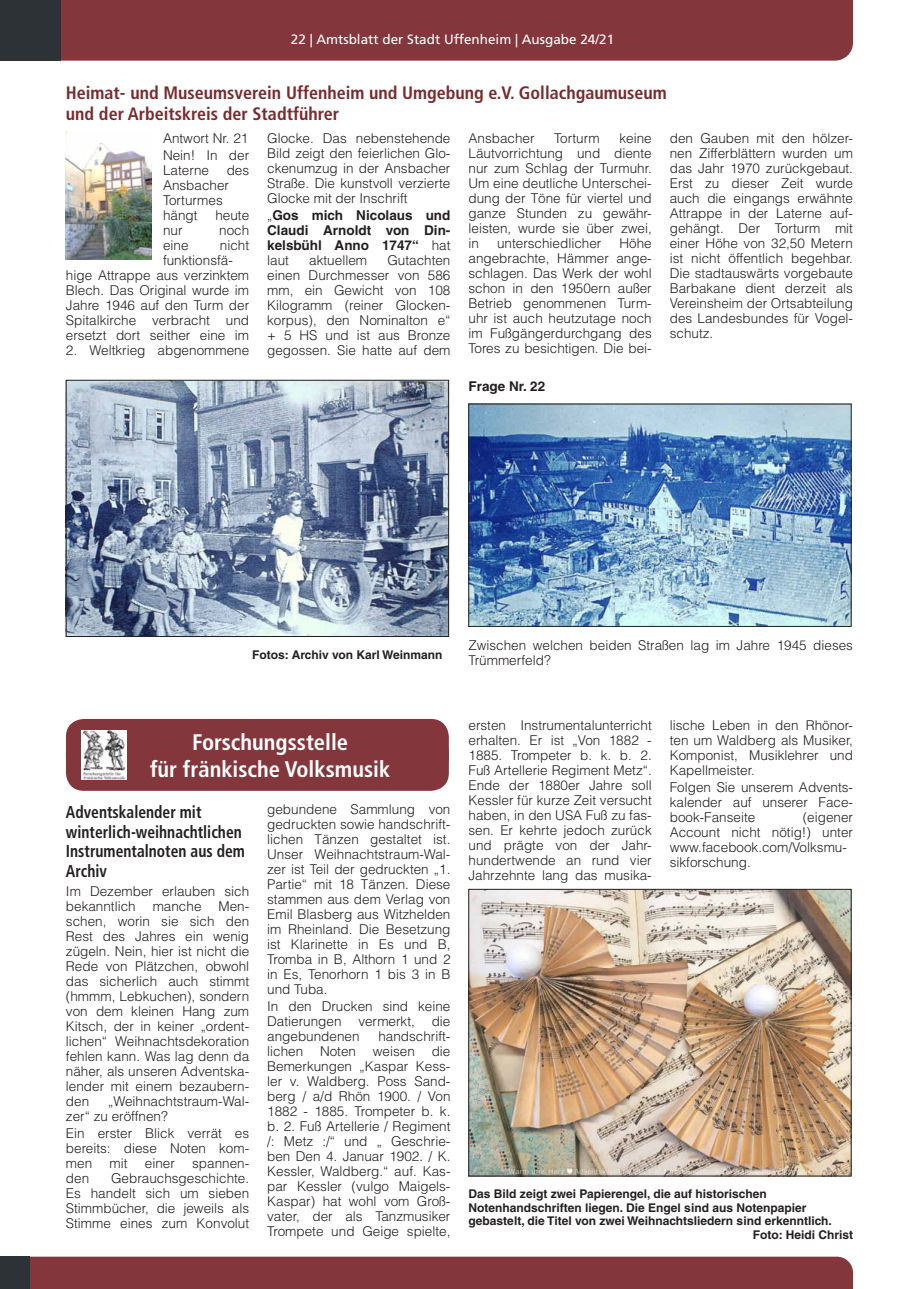
<style>
.page{position:relative;width:919px;height:1289px;background:#fff}
.page>*{position:absolute;margin:0;border:0;box-sizing:border-box;transform-origin:0 0}
.t1{font:22.5px/27px "Frutiger LT Bold Cn 6";color:#fff;text-align:center}
.t2{font:700 condensed 18px/21px "Frutiger LT";color:#7a2a2d}
.t3{font:700 condensed 17.25px/19.5px "Frutiger LT";color:#231f20;scale:.9 1}
.t4{font:300 13.5px/15px "Helvetica LT";color:#231f20}
.t5{font:700 13.5px/15px "Helvetica LT";color:#231f20;text-align:justify}
.t6{font:13.5px "Frutiger LT";color:#fff}
.t7{font:700 12px "Helvetica LT";color:#231f20}
.s1{font-weight:300}
</style>
<div class="page">
<div style="left:30px;top:1256px;width:823px;height:32px;background:#83363c"></div>
<div style="left:0;top:1256px;width:30px;height:32px;background:#2c3235"></div>
<div style="left:61px;top:0;width:792px;height:61px;background:#83363c"></div>
<div style="left:0;top:0;width:61px;height:61px;background:#2c3235"></div>
<div style="left:66px;top:735px;width:383px;height:55px;background:#83363c;border-radius:18px"></div>
<div style="left:66px;top:719px;width:383px;height:55px;background:#83363c;border-radius:18px"></div>
<img style="left:81px;top:730px;width:45px;height:49px">
<img style="left:66px;top:132px;width:85px;height:127px">
<img style="left:68px;top:382px;width:379px;height:252px">
<div style="left:66px;top:380px;width:383px;height:256px;border:1px solid #231f20"></div>
<img style="left:470px;top:406px;width:379px;height:218px">
<img style="left:470px;top:891px;width:379px;height:283px">
<div style="left:468px;top:889px;width:383px;height:287px;border:1px solid #231f20"></div>
<p class="t6" style="left:291px;top:32px;width:325px">22 | Amtsblatt der Stadt Uffenheim | Ausgabe 24/21</p>
<h2 class="t2" style="left:66px;top:82px;width:602px">Heimat- und Museumsverein Uffenheim und Umgebung e.V. Gollachgaumuseum und der Arbeitskreis der Stadtführer</h2>
<p class="t4" style="left:163px;top:130px;width:88px;line-height:17.1px">Antwort Nr. 21<br>Nein! In der</p>
<p class="t4" style="left:163px;top:163px;width:48px">Laterne</p>
<p class="t4" style="left:669px;top:131px;width:185px">den Gauben mit den hölzer&shy;nen Zifferblättern wurden um das Jahr 1970 zurückgebaut.<br>Erst zu dieser Zeit wurde auch die eingangs erwähnte<br>Attrappe in der Laterne auf&shy;gehängt.</p>
<p class="t4" style="left:267px;top:131px;width:185px;text-align:justify">Glocke. Das nebenstehende Bild zeigt den feierlichen Glo&shy;ckenumzug in der Ansbacher Straße. Die kunstvoll verzierte Glocke mit der Inschrift</p>
<p class="t5" style="left:267px;top:208px;width:185px"><span class="s1">„</span>Gos mich Nicolaus und Claudi Arnoldt von Din&shy;kelsbühl Anno 1747“ <span class="s1">hat laut</span></p>
<p class="t4" style="left:468px;top:131px;width:68px">Ansbacher</p>
<p class="t4" style="left:554px;top:131px;width:47px">Torturm</p>
<p class="t4" style="left:468px;top:131px;width:185px;text-indent:151px">keine<br>Läutvorrichtung und diente nur zum Schlag der Turmuhr.<br>Um eine deutliche Unterschei&shy;dung der Töne für viertel und ganze Stunden zu gewähr&shy;leisten, wurde sie über zwei, in</p>
<p class="t4" style="left:163px;top:163px;width:88px;text-indent:64px">des<br>Ansbacher<br>Torturmes hängt</p>
<p class="t4" style="left:215px;top:208px;width:35px">heute</p>
<p class="t4" style="left:669px;top:221px;width:185px;text-indent:69px">Der Torturm mit einer Höhe von 32,50 Metern ist nicht öffentlich begehbar.<br>Die stadtauswärts vorgebaute<br>Barbakane dient derzeit als<br>Vereinsheim der Ortsabteilung des Landesbundes für Vogel&shy;schutz.</p>
<p class="t4" style="left:163px;top:223px;width:21px">nur</p>
<p class="t4" style="left:219px;top:223px;width:32px">noch</p>
<p class="t4" style="left:163px;top:238px;width:27px">eine</p>
<p class="t4" style="left:220px;top:238px;width:31px">nicht</p>
<p class="t4" style="left:163px;top:253px;width:71px">funktionsfä-</p>
<p class="t4" style="left:66px;top:268px;width:185px">hige Attrappe aus verzinktem</p>
<p class="t4" style="left:66px;top:283px;width:185px">Blech. Das Original wurde im</p>
<p class="t4" style="left:66px;top:298px;width:185px">Jahre 1946 auf den Turm der</p>
<p class="t4" style="left:66px;top:313px;width:185px">Spitalkirche verbracht und</p>
<p class="t4" style="left:66px;top:328px;width:185px">ersetzt dort seither eine im</p>
<p class="t4" style="left:66px;top:343px;width:185px">2. Weltkrieg abgenommene</p>
<p class="t4" style="left:468px;top:236px;width:185px;text-align:justify;text-indent:151px">Höhe angebrachte, Hämmer ange&shy;schlagen. Das Werk der wohl schon in den 1950ern außer Betrieb genommenen Turm&shy;uhr ist auch heutzutage noch im Fußgängerdurchgang des Tores zu besichtigen. Die bei-</p>
<p class="t4" style="left:497px;top:236px;width:106px">unterschiedlicher</p>
<p class="t4" style="left:267px;top:253px;width:185px;text-align:justify;text-indent:120px">Gutachten einen Durchmesser von 586 mm, ein Gewicht von 108<br>Kilogramm (reiner Glocken&shy;korpus), den Nominalton e“ + 5 HS und ist aus Bronze gegossen. Sie hatte auf dem</p>
<p class="t4" style="left:309px;top:253px;width:59px">aktuellem</p>
<p class="t5" style="left:468px;top:378px;width:78px">Frage Nr. 22</p>
<p class="t7" style="left:252px;top:647px;width:192px">Fotos: Archiv von Karl Weinmann</p>
<p class="t4" style="left:468px;top:637px;width:386px">Zwischen welchen beiden Straßen lag im Jahre 1945 dieses<br>Trümmerfeld?</p>
<h1 class="t1" style="left:150px;top:729px;width:242px">Forschungsstelle<br>für fränkische Volksmusik</h1>
<p class="t3" style="left:66px;top:802px;width:200px">Adventskalender mit winterlich-weihnachtlichen<br>Instrumentalnoten aus dem<br>Archiv</p>
<p class="t4" style="left:66px;top:883px;width:185px">Im Dezember erlauben sich bekanntlich</p>
<p class="t4" style="left:267px;top:801px;width:185px">gebundene Sammlung von gedruckten sowie handschrift&shy;lichen Tänzen gestaltet ist.<br>Unser Weihnachtstraum-Wal&shy;zer ist Teil der gedruckten „1.<br>Partie“ mit 18 Tänzen. Diese stammen aus dem Verlag von<br>Emil Blasberg aus Witzhelden im Rheinland. Die Besetzung ist Klarinette in Es und B,<br>Tromba in B, Althorn 1 und 2 in Es, Tenorhorn 1 bis 3 in B und Tuba.</p>
<p class="t4" style="left:267px;top:998px;width:185px;text-align:justify">In den Drucken sind keine Datierungen vermerkt, die angebundenen</p>
<p class="t4" style="left:66px;top:898px;width:185px;text-align:justify;text-indent:152px">Men&shy;schen, worin sie sich den Rest des Jahres ein wenig zügeln. Nein, hier ist nicht die Rede von Plätzchen, obwohl das sicherlich auch stimmt (hmmm, Lebkuchen), sondern von dem kleinen Hang zum Kitsch, der in keiner „ordent&shy;lichen“ Weihnachtsdekoration fehlen kann. Was lag denn da näher, als unseren Adventska&shy;lender mit einem bezaubern&shy;den</p>
<p class="t4" style="left:153px;top:898px;width:50px">manche</p>
<p class="t4" style="left:267px;top:1028px;width:185px;text-indent:111px">handschrift&shy;lichen Noten weisen die<br>Bemerkungen „Kaspar Kess&shy;ler v. Waldberg. Poss Sand&shy;berg / a/d Rhön 1900. / Von<br>1882 - 1885. Trompeter b. k. b. 2. Fuß Artellerie / Regiment /: Metz :/“ und „ Geschrie&shy;ben Den 4. Januar 1902. / K.<br>Kessler, Waldberg. “ auf. Kas&shy;par Kessler (vulgo Maigels-<br>Kaspar) hat wohl vom Groß&shy;vater, der als Tanzmusiker<br>Trompete und Geige spielte,</p>
<p class="t4" style="left:66px;top:1093px;width:185px;text-indent:42px">„Weihnachtstraum-Wal&shy;zer“ zu eröffnen?</p>
<p class="t4" style="left:66px;top:1125px;width:185px;text-align:justify">Ein erster Blick verrät es bereits: diese Noten kom&shy;men</p>
<p class="t4" style="left:109px;top:1155px;width:19px">mit</p>
<p class="t4" style="left:145px;top:1155px;width:32px">einer</p>
<p class="t4" style="left:192px;top:1155px;width:59px">spannen-</p>
<p class="t4" style="left:66px;top:1170px;width:185px;text-indent:45px">Gebrauchsgeschichte.<br>Es handelt sich um sieben<br>Stimmbücher, die jeweils als<br>Stimme eines zum Konvolut</p>
<p class="t4" style="left:66px;top:1170px;width:25px">den</p>
<p class="t4" style="left:468px;top:717px;width:185px">ersten Instrumentalunterricht erhalten. Er ist „Von 1882 -<br>1885. Trompeter b. k. b. 2.<br>Fuß Artellerie Regiment Metz“.<br>Ende der 1880er Jahre soll<br>Kessler für kurze Zeit versucht haben, in den USA Fuß zu fas&shy;sen. Er kehrte jedoch zurück und prägte von der Jahr&shy;hundertwende an rund vier<br>Jahrzehnte lang das musika-</p>
<p class="t4" style="left:669px;top:717px;width:185px;text-align:justify">lische Leben in den Rhönor&shy;ten um Waldberg als Musiker, Komponist, Musiklehrer und Kapellmeister.</p>
<p class="t4" style="left:669px;top:779px;width:185px;text-align:justify">Folgen Sie unserem Advents&shy;kalender auf unserer Face&shy;book-Fanseite</p>
<p class="t4" style="left:669px;top:809px;width:185px;text-indent:133px">(eigener<br>Account nicht nötig!) unter www.facebook. com/Volksmu&shy;sikforschung.</p>
<p class="t7" style="left:468px;top:1186px;width:300px">Das Bild zeigt zwei Papierengel, die auf historischen</p>
<p class="t7" style="left:468px;top:1200px;width:339px">Notenhandschriften liegen. Die Engel sind aus Notenpapier</p>
<p class="t7" style="left:468px;top:1213px;width:365px">gebastelt, die Titel von zwei Weihnachtsliedern sind erkenntlich.</p>
<p class="t7" style="left:752px;top:1227px;width:102px">Foto: Heidi Christ</p>
</div>
